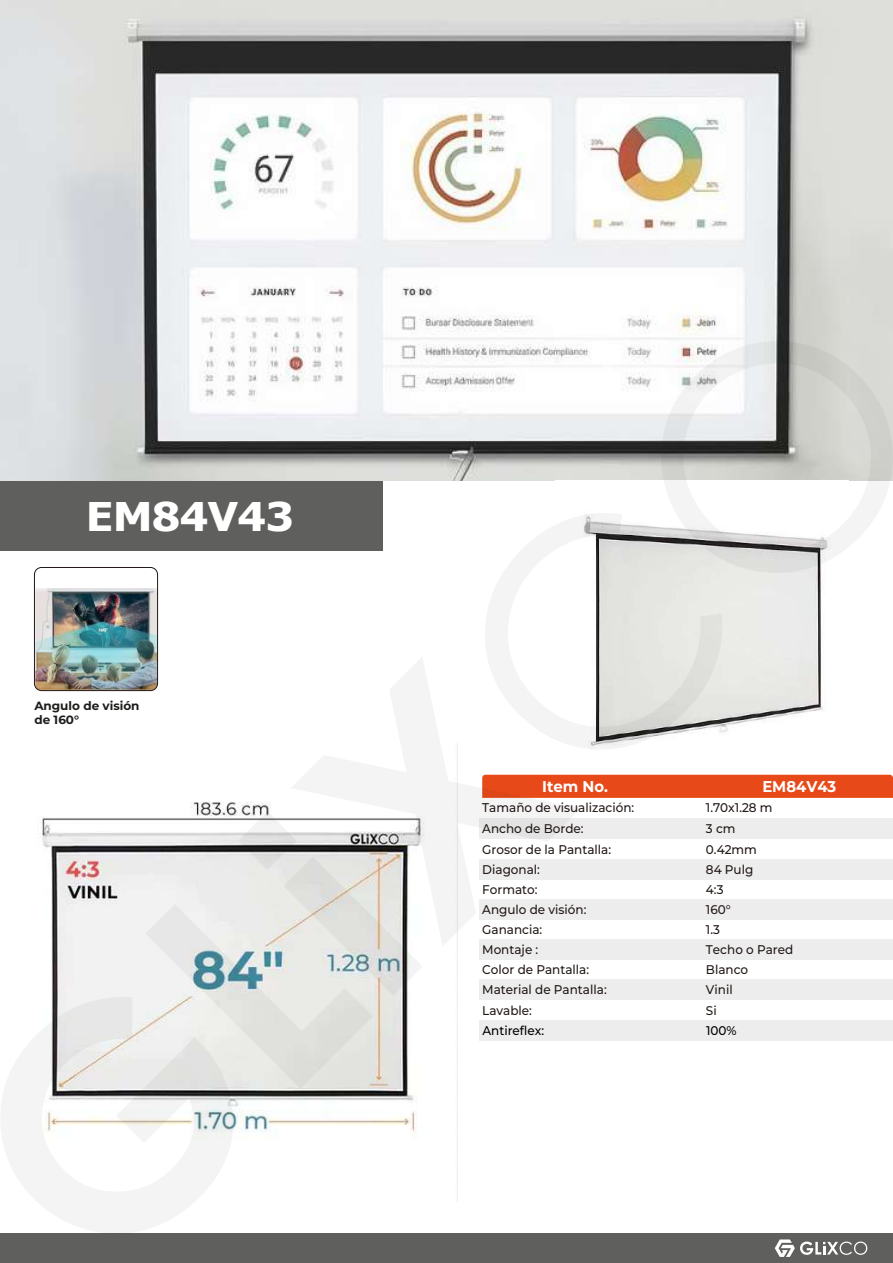
<style>
.page{position:relative;width:893px;height:1263px;background:#fff}
.page>*{position:absolute;margin:0;border:0;box-sizing:border-box;transform-origin:0 0}
.t1{font:700 51.45px "Tahoma";color:#fff}
.t2{font:700 39.45px "Tahoma";color:#fff;scale:1.11 1}
.t3{font:700 15.6px "Montserrat";color:#fff;scale:.95 1}
.t4{font:500 12.6px/20.1px "Montserrat";color:#231916;scale:.95 1}
.t5{font:500 12.6px "Montserrat";color:#000;scale:.95 1}
.t6{font:700 12px/14.4px "Montserrat";color:#1d1d1b}
</style>
<div class="page">
<img style="left:42px;top:802px;width:375px;height:331px">
<div style="left:479px;top:1020px;width:414px;height:20px;background:#ededee"></div>
<div style="left:479px;top:899px;width:414px;height:20px;background:#ededee"></div>
<div style="left:479px;top:940px;width:414px;height:20px;background:#ededee"></div>
<div style="left:479px;top:980px;width:414px;height:20px;background:#ededee"></div>
<div style="left:479px;top:859px;width:414px;height:20px;background:#ededee"></div>
<img style="left:0;top:0;width:893px;height:481px">
<img style="left:581px;top:573px;width:268px;height:202px">
<div style="left:479px;top:819px;width:414px;height:20px;background:#ededee"></div>
<div style="left:581px;top:775px;width:312px;height:23px;background:#e74a18"></div>
<div style="left:0;top:481px;width:382px;height:70px;background:#5f5f5d"></div>
<div style="left:0;top:1233px;width:893px;height:30px;background:#5f5f5d"></div>
<svg style="left:775px;top:1239px;width:92px;height:18px"></svg>
<img style="left:35px;top:588px;width:122px;height:102px">
<div style="left:34px;top:567px;width:124px;height:124px;border:1px solid #231916;border-radius:7px"></div>
<svg style="left:1px;top:996px;width:234px;height:237px"></svg>
<svg style="left:291px;top:658px;width:290px;height:289px"></svg>
<svg style="left:484px;top:513px;width:240px;height:239px"></svg>
<svg style="left:660px;top:341px;width:233px;height:232px"></svg>
<svg style="left:145px;top:811px;width:278px;height:278px"></svg>
<h1 class="t1" style="left:32px;top:480px;width:150px">F80W</h1>
<h2 class="t2" style="left:86px;top:489px;width:189px">EM84V43</h2>
<p class="t6" style="left:34px;top:698px;width:107px">Angulo de visión de 160°</p>
<p class="t3" style="left:542px;top:776px;width:71px">Item No.</p>
<p class="t3" style="left:762px;top:776px;width:79px">EM84V43</p>
<p class="t4" style="left:482px;top:797px;width:162px">Tamaño de visualización:</p>
<p class="t4" style="left:706px;top:797px;width:72px">1.70x1.28 m</p>
<p class="t4" style="left:482px;top:818px;width:108px">Ancho de Borde:</p>
<p class="t4" style="left:706px;top:818px;width:33px">3 cm</p>
<p class="t4" style="left:482px;top:839px;width:137px">Grosor de la Pantalla:</p>
<p class="t4" style="left:706px;top:859px;width:51px">84 Pulg<br>4:3</p>
<p class="t4" style="left:706px;top:839px;width:55px">0.42mm</p>
<p class="t4" style="left:482px;top:859px;width:62px">Diagonal:</p>
<p class="t4" style="left:482px;top:899px;width:111px">Angulo de visión:</p>
<p class="t4" style="left:482px;top:879px;width:60px">Formato:</p>
<p class="t4" style="left:706px;top:899px;width:28px">160°</p>
<p class="t4" style="left:482px;top:919px;width:65px">Ganancia:</p>
<p class="t4" style="left:706px;top:919px;width:93px">1.3<br>Techo o Pared<br>Blanco</p>
<p class="t4" style="left:482px;top:939px;width:133px">Montaje :<br>Color de Pantalla:<br>Material de Pantalla:</p>
<p class="t4" style="left:706px;top:980px;width:30px">Vinil</p>
<p class="t4" style="left:482px;top:1000px;width:54px">Lavable:</p>
<p class="t4" style="left:706px;top:1000px;width:13px">Si</p>
<p class="t5" style="left:482px;top:1022px;width:67px">Antireflex:</p>
<p class="t5" style="left:706px;top:1022px;width:34px">100%</p>
</div>
